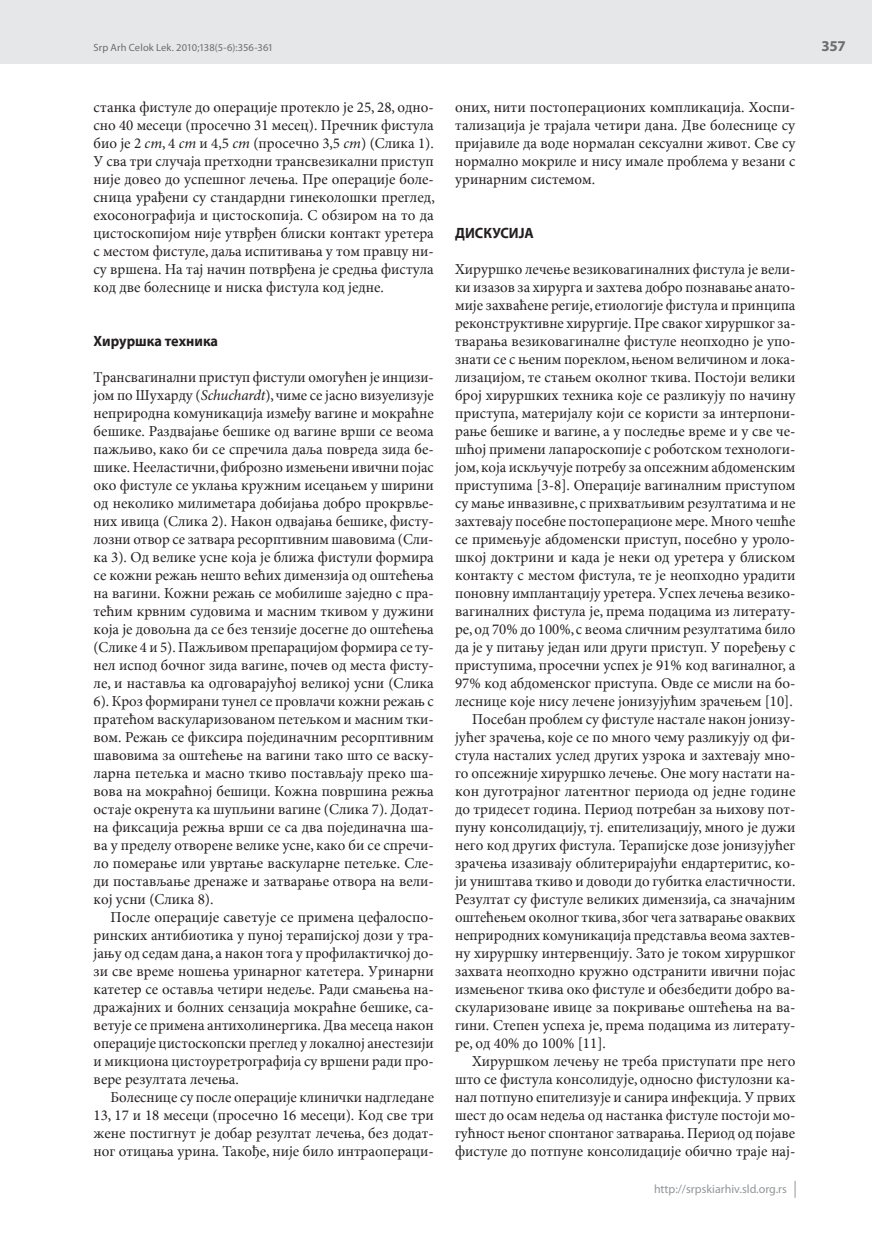
<style>
.page{position:relative;width:872px;height:1234px;background:#fff}
.page>*{position:absolute;margin:0;border:0;box-sizing:border-box;transform-origin:0 0}
.t1{font:15px/18px "Minion Pro Cyrilic";color:#231f20;text-align:justify}
.t2{font:700 15px "Myriad Pro Cyrilic";color:#231f20;scale:.95 1}
.t3{font:700 15px "Myriad Pro";color:#6c6d70}
.t4{font:12px "Myriad Pro";color:#939598}
.t5{font:10.5px "Myriad Pro";letter-spacing:.005em;color:#6c6d70}
.s1{font-family:"Minion Pro";font-style:italic}
</style>
<div class="page">
<div style="left:0;top:0;width:872px;height:64px;background:#e6e7e9"></div>
<svg style="left:794px;top:1181px;width:1px;height:16px"></svg>
<p class="t5" style="left:94px;top:41px;width:181px">Srp Arh Celok Lek. 2010;138(5-6):356-361</p>
<p class="t1" style="left:94px;top:98px;width:343px">stanka fistule do operacije proteklo je 25, 28, odno&shy;sno 40 meseci (prosečno 31 mesec). Prečnik fistula bio je 2 <span class="s1">cm</span>, 4 <span class="s1">cm</span> i 4,5 <span class="s1">cm</span> (prosečno 3,5 <span class="s1">cm</span>) (Slika 1).<br>U sva tri slučaja prethodni transvezikalni pristup nije doveo do uspešnog lečewa. Pre operacije bole&shy;snica urađeni su standardni ginekološki pregled, ehosonografija i cistoskopija. S obzirom na to da cistoskopijom nije utvrđen bliski kontakt uretera s mestom fistule, daqa ispitivawa u tom pravcu ni&shy;su vršena. Na taj način potvrđena je sredwa fistula kod dve bolesnice i niska fistula kod jedne.</p>
<p class="t2" style="left:94px;top:332px;width:133px">Hirurška tehnika</p>
<p class="t1" style="left:94px;top:368px;width:342px">Transvaginalni pristup fistuli omogućen je incizi&shy;jom po Šuhardu (<span class="s1">Schuchardt</span>), čime se jasno vizuelizuje neprirodna komunikacija između vagine i mokraćne bešike. Razdvajawe bešike od vagine vrši se veoma pažqivo, kako bi se sprečila daqa povreda zida be&shy;šike. Neelastični, fibrozno izmeweni ivični pojas oko fistule se uklawa kružnim isecawem u širini od nekoliko milimetara dobijawa dobro prokrvqe&shy;nih ivica (Slika 2). Nakon odvajawa bešike, fistu&shy;lozni otvor se zatvara resorptivnim šavovima (Sli&shy;ka 3). Od velike usne koja je bliža fistuli formira se kožni režaw nešto većih dimenzija od oštećewa na vagini. Kožni režaw se mobiliše zajedno s pra&shy;tećim krvnim sudovima i masnim tkivom u dužini koja je dovoqna da se bez tenzije dosegne do oštećewa (Slike 4 i 5). Pažqivom preparacijom formira se tu&shy;nel ispod bočnog zida vagine, počev od mesta fistu&shy;le, i nastavqa ka odgovarajućoj velikoj usni (Slika 6). Kroz formirani tunel se provlači kožni režaw s pratećom vaskularizovanom peteqkom i masnim tki&shy;vom. Režaw se fiksira pojedinačnim resorptivnim šavovima za oštećewe na vagini tako što se vasku&shy;larna peteqka i masno tkivo postavqaju preko ša&shy;vova na mokraćnoj bešici. Kožna površina režwa ostaje okrenuta ka šupqini vagine (Slika 7). Dodat&shy;na fiksacija režwa vrši se sa dva pojedinačna ša&shy;va u predelu otvorene velike usne, kako bi se spreči&shy;lo pomerawe ili uvrtawe vaskularne peteqke. Sle&shy;di postavqawe drenaže i zatvarawe otvora na veli&shy;koj usni (Slika 8).</p>
<p class="t1" style="left:94px;top:908px;width:342px;text-indent:17px">Posle operacije savetuje se primena cefalospo&shy;rinskih antibiotika u punoj terapijskoj dozi u tra&shy;jawu od sedam dana, a nakon toga u profilaktičkoj do&shy;zi sve vreme nošewa urinarnog katetera. Urinarni kateter se ostavqa četiri nedeqe. Radi smawewa na&shy;dražajnih i bolnih senzacija mokraćne bešike, sa&shy;vetuje se primena antiholinergika. Dva meseca nakon operacije cistoskopski pregled u lokalnoj anesteziji i mikciona cistouretrografija su vršeni radi pro&shy;vere rezultata lečewa.</p>
<p class="t1" style="left:94px;top:1088px;width:342px;text-indent:17px">Bolesnice su posle operacije klinički nadgledane 13, 17 i 18 meseci (prosečno 16 meseci). Kod sve tri žene postignut je dobar rezultat lečewa, bez dodat&shy;nog oticawa urina. Takođe, nije bilo intraoperaci-</p>
<p class="t1" style="left:455px;top:98px;width:342px">onih, niti postoperacionih komplikacija. Hospi&shy;talizacija je trajala četiri dana. Dve bolesnice su prijavile da vode normalan seksualni život. Sve su normalno mokrile i nisu imale problema u vezani s urinarnim sistemom.</p>
<p class="t2" style="left:455px;top:224px;width:84px">DISKUSIJA</p>
<p class="t1" style="left:455px;top:260px;width:342px">Hirurško lečewe vezikovaginalnih fistula je veli-</p>
<p class="t1" style="left:455px;top:278px;width:342px">ki izazov za hirurga i zahteva dobro poznavawe anato-</p>
<p class="t1" style="left:455px;top:296px;width:342px">mije zahvaćene regije, etiologije fistula i principa</p>
<p class="t1" style="left:455px;top:314px;width:342px">rekonstruktivne hirurgije. Pre svakog hirurškog za-</p>
<p class="t1" style="left:455px;top:332px;width:342px">tvarawa vezikovaginalne fistule neophodno je upo-</p>
<p class="t1" style="left:455px;top:350px;width:342px">znati se s wenim poreklom, wenom veličinom i loka-</p>
<p class="t1" style="left:455px;top:368px;width:342px">lizacijom, te stawem okolnog tkiva. Postoji veliki</p>
<p class="t1" style="left:455px;top:386px;width:342px">broj hirurških tehnika koje se razlikuju po načinu</p>
<p class="t1" style="left:455px;top:404px;width:342px">pristupa, materijalu koji se koristi za interponi-</p>
<p class="t1" style="left:455px;top:422px;width:342px">rawe bešike i vagine, a u posledwe vreme i u sve če-</p>
<p class="t1" style="left:455px;top:440px;width:342px">šćoj primeni laparoskopije s robotskom tehnologi-</p>
<p class="t1" style="left:455px;top:458px;width:342px">jom, koja iskqučuje potrebu za opsežnim abdomenskim</p>
<p class="t1" style="left:455px;top:476px;width:342px">pristupima [3-8]. Operacije vaginalnim pristupom</p>
<p class="t1" style="left:455px;top:494px;width:342px">su mawe invazivne, s prihvatqivim rezultatima i ne</p>
<p class="t1" style="left:455px;top:512px;width:342px">zahtevaju posebne postoperacione mere. Mnogo češće</p>
<p class="t1" style="left:455px;top:530px;width:342px">se primewuje abdomenski pristup, posebno u urolo-</p>
<p class="t1" style="left:455px;top:548px;width:342px">škoj doktrini i kada je neki od uretera u bliskom</p>
<p class="t1" style="left:455px;top:566px;width:342px">kontaktu s mestom fistula, te je neophodno uraditi</p>
<p class="t1" style="left:455px;top:584px;width:342px">ponovnu implantaciju uretera. Uspeh lečewa veziko-</p>
<p class="t1" style="left:455px;top:602px;width:342px">vaginalnih fistula je, prema podacima iz literatu-</p>
<p class="t1" style="left:455px;top:620px;width:342px">re, od 70% do 100%, s veoma sličnim rezultatima bilo</p>
<p class="t1" style="left:455px;top:638px;width:342px">da je u pitawu jedan ili drugi pristup. U poređewu s</p>
<p class="t1" style="left:455px;top:656px;width:342px">pristupima, prosečni uspeh je 91% kod vaginalnog, a</p>
<p class="t1" style="left:455px;top:674px;width:342px">97% kod abdomenskog pristupa. Ovde se misli na bo-</p>
<p class="t1" style="left:455px;top:692px;width:339px">lesnice koje nisu lečene jonizujućim zračewem [10].</p>
<p class="t1" style="left:472px;top:710px;width:325px">Poseban problem su fistule nastale nakon jonizu-</p>
<p class="t1" style="left:455px;top:728px;width:342px">jućeg zračewa, koje se po mnogo čemu razlikuju od fi-</p>
<p class="t1" style="left:455px;top:746px;width:342px">stula nastalih usled drugih uzroka i zahtevaju mno-</p>
<p class="t1" style="left:455px;top:764px;width:342px">go opsežnije hirurško lečewe. One mogu nastati na-</p>
<p class="t1" style="left:455px;top:782px;width:342px">kon dugotrajnog latentnog perioda od jedne godine</p>
<p class="t1" style="left:455px;top:800px;width:342px">do trideset godina. Period potreban za wihovu pot-</p>
<p class="t1" style="left:455px;top:818px;width:342px">punu konsolidaciju, tj. epitelizaciju, mnogo je duži</p>
<p class="t1" style="left:455px;top:836px;width:342px">nego kod drugih fistula. Terapijske doze jonizujućeg</p>
<p class="t1" style="left:455px;top:854px;width:342px">zračewa izazivaju obliterirajući endarteritis, ko-</p>
<p class="t1" style="left:455px;top:872px;width:342px">ji uništava tkivo i dovodi do gubitka elastičnosti.</p>
<p class="t1" style="left:455px;top:890px;width:342px">Rezultat su fistule velikih dimenzija, sa značajnim</p>
<p class="t1" style="left:455px;top:908px;width:342px">oštećewem okolnog tkiva, zbog čega zatvarawe ovakvih</p>
<p class="t1" style="left:455px;top:926px;width:342px">neprirodnih komunikacija predstavqa veoma zahtev-</p>
<p class="t1" style="left:455px;top:944px;width:342px">nu hiruršku intervenciju. Zato je tokom hirurškog</p>
<p class="t1" style="left:455px;top:962px;width:342px">zahvata neophodno kružno odstraniti ivični pojas</p>
<p class="t1" style="left:455px;top:980px;width:342px">izmewenog tkiva oko fistule i obezbediti dobro va-</p>
<p class="t1" style="left:455px;top:998px;width:342px">skularizovane ivice za pokrivawe oštećewa na va-</p>
<p class="t1" style="left:455px;top:1016px;width:342px">gini. Stepen uspeha je, prema podacima iz literatu-</p>
<p class="t1" style="left:455px;top:1034px;width:152px">re, od 40% do 100% [11].</p>
<p class="t1" style="left:472px;top:1052px;width:325px">Hirurškom lečewu ne treba pristupati pre nego</p>
<p class="t1" style="left:455px;top:1070px;width:342px">što se fistula konsoliduje, odnosno fistulozni ka-</p>
<p class="t1" style="left:455px;top:1088px;width:342px">nal potpuno epitelizuje i sanira infekcija. U prvih</p>
<p class="t1" style="left:455px;top:1106px;width:342px">šest do osam nedeqa od nastanka fistule postoji mo-</p>
<p class="t1" style="left:455px;top:1124px;width:341px">gućnost wenog spontanog zatvarawa. Period od pojave</p>
<p class="t1" style="left:455px;top:1142px;width:342px">fistule do potpune konsolidacije obično traje naj-</p>
<p class="t4" style="left:654px;top:1181px;width:134px">http://srpskiarhiv.sld.org.rs</p>
<p class="t3" style="left:821px;top:36px;width:26px">357</p>
</div>
